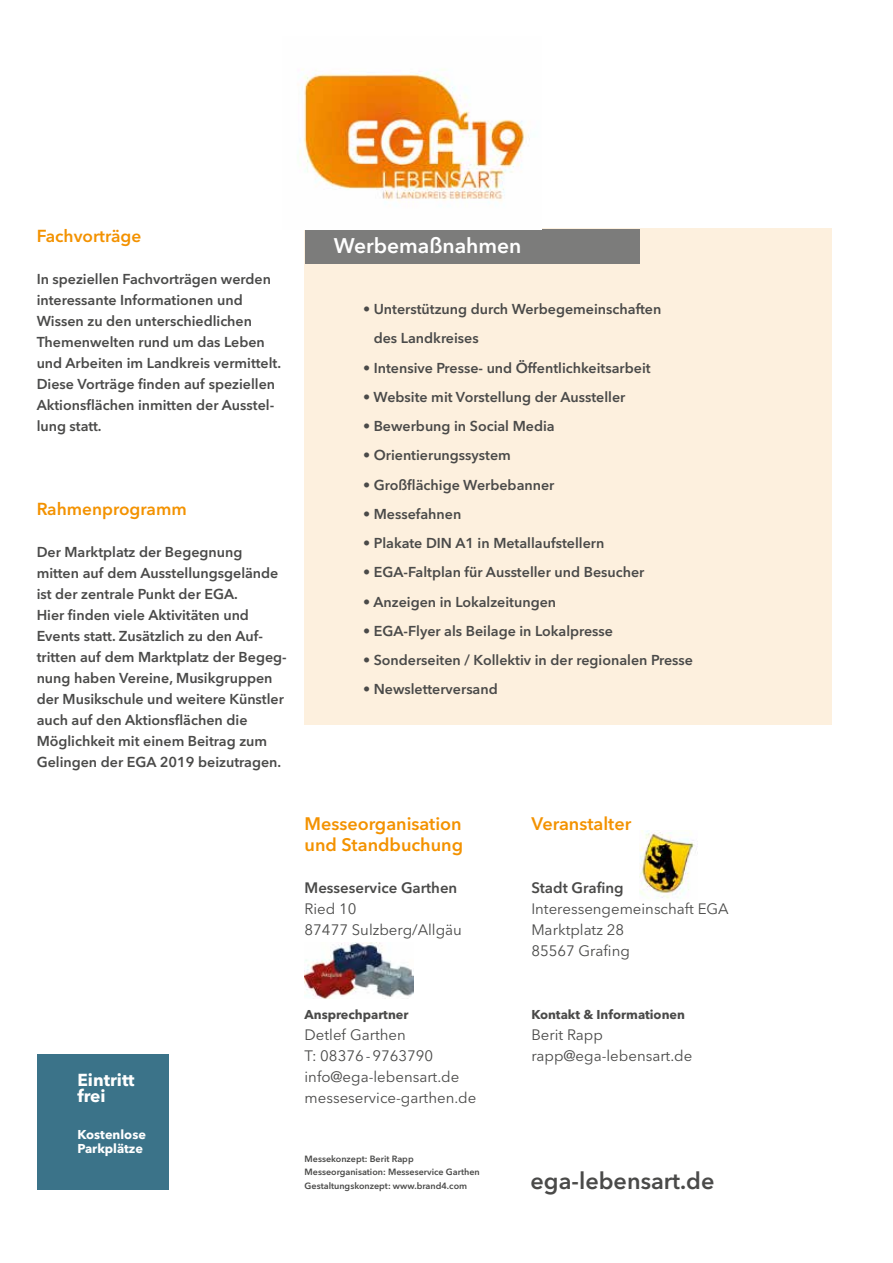
<style>
.page{position:relative;width:893px;height:1263px;background:#fff}
.page>*{position:absolute;margin:0;border:0;box-sizing:border-box;transform-origin:0 0}
.t1{font:600 23.4px "Avenir Next LT Pro";color:#4a4a49}
.t2{font:600 21px "Avenir Next LT Pro";color:#fff}
.t3{font:600 18px/21px "Avenir Next LT Pro";color:#f39200}
.t4{font:600 17.25px "Avenir Next LT Pro";color:#f39200}
.t5{font:700 17.25px/15.8px "Avenir Next LT Pro";color:#fff}
.t6{font:15px/21px "Avenir Next LT Pro";color:#4a4a49}
.t7{font:600 15px "Avenir Next LT Pro";color:#4a4a49}
.t8{font:600 14.25px/21px "Avenir Next LT Pro";color:#4a4a49}
.t9{font:700 12.75px "Avenir Next LT Pro";color:#4a4a49}
.t10{font:700 12.75px/13.5px "Avenir Next LT Pro";color:#fff}
.t11{font:600 9px/13.8px "Avenir Next LT Pro";color:#4a4a49}
</style>
<div class="page">
<div style="left:37px;top:1054px;width:131px;height:135px;background:#3b7389"></div>
<div style="left:305px;top:229px;width:527px;height:496px;background:#fdf0de"></div>
<div style="left:305px;top:229px;width:334px;height:35px;background:#7c7c7b"></div>
<img style="left:639px;top:830px;width:59px;height:69px">
<img style="left:305px;top:942px;width:108px;height:56px">
<img style="left:299px;top:69px;width:228px;height:134px">
<p class="t4" style="left:37px;top:225px;width:106px">Fachvorträge</p>
<p class="t8" style="left:37px;top:268px;width:246px">In speziellen Fachvorträgen werden interessante Informationen und<br>Wissen zu den unterschiedlichen<br>Themenwelten rund um das Leben und Arbeiten im Landkreis vermittelt.<br>Diese Vorträge finden auf speziellen<br>Aktionsflächen inmitten der Ausstel&shy;lung statt.</p>
<p class="t4" style="left:37px;top:498px;width:152px">Rahmenprogramm</p>
<p class="t8" style="left:37px;top:541px;width:252px">Der Marktplatz der Begegnung mitten auf dem Ausstellungsgelände ist der zentrale Punkt der EGA.<br>Hier finden viele Aktivitäten und Events statt. Zusätzlich zu den Auf&shy;tritten auf dem Marktplatz der Begeg&shy;nung haben Vereine, Musikgruppen der Musikschule und weitere Künstler auch auf den Aktionsflächen die Möglichkeit mit einem Beitrag zum Gelingen der EGA 2019 beizutragen.</p>
<h2 class="t2" style="left:334px;top:233px;width:189px">Werbemaßnahmen</h2>
<p class="t8" style="left:374px;top:294px;width:289px;line-height:29.2px;text-indent:-11px">• Unterstützung durch Werbegemeinschaften des Landkreises</p>
<p class="t8" style="left:363px;top:357px;width:289px">• Intensive Presse- und Öffentlichkeitsarbeit</p>
<p class="t8" style="left:363px;top:386px;width:264px">• Website mit Vorstellung der Aussteller</p>
<p class="t8" style="left:363px;top:415px;width:193px">• Bewerbung in Social Media</p>
<p class="t8" style="left:363px;top:445px;width:149px">• Orientierungssystem</p>
<p class="t8" style="left:363px;top:474px;width:193px">• Großflächige Werbebanner</p>
<p class="t8" style="left:363px;top:503px;width:100px">• Messefahnen</p>
<p class="t8" style="left:363px;top:532px;width:243px">• Plakate DIN A1 in Metallaufstellern</p>
<p class="t8" style="left:363px;top:562px;width:283px">• EGA-Faltplan für Aussteller und Besucher</p>
<p class="t8" style="left:363px;top:591px;width:195px">• Anzeigen in Lokalzeitungen</p>
<p class="t8" style="left:363px;top:620px;width:252px">• EGA-Flyer als Beilage in Lokalpresse</p>
<p class="t8" style="left:363px;top:649px;width:331px">• Sonderseiten / Kollektiv in der regionalen Presse</p>
<p class="t8" style="left:363px;top:679px;width:136px">• Newsletterversand</p>
<p class="t3" style="left:305px;top:813px;width:160px">Messeorganisation und Standbuchung</p>
<p class="t7" style="left:305px;top:879px;width:154px">Messeservice Garthen</p>
<p class="t6" style="left:305px;top:898px;width:159px">Ried 10<br>87477 Sulzberg/Allgäu</p>
<p class="t3" style="left:531px;top:813px;width:101px">Veranstalter</p>
<p class="t7" style="left:531px;top:879px;width:94px">Stadt Grafing</p>
<p class="t6" style="left:531px;top:898px;width:199px">Interessengemeinschaft EGA<br>Marktplatz 28<br>85567 Grafing</p>
<p class="t5" style="left:78px;top:1072px;width:58px">Eintritt frei</p>
<p class="t10" style="left:78px;top:1128px;width:70px">Kostenlose<br>Parkplätze</p>
<p class="t9" style="left:305px;top:1007px;width:105px">Ansprechpartner</p>
<p class="t6" style="left:305px;top:1024px;width:173px">Detlef Garthen<br>T: 08376-9763790 info@ega-lebensart.de messeservice-garthen.de</p>
<p class="t11" style="left:305px;top:1151px;width:177px">Messekonzept: Berit Rapp<br>Messeorganisation: Messeservice Garthen<br>Gestaltungskonzept: www.brand4.com</p>
<p class="t9" style="left:531px;top:1007px;width:155px">Kontakt &amp; Informationen</p>
<p class="t6" style="left:531px;top:1024px;width:163px">Berit Rapp rapp@ega-lebensart.de</p>
<h1 class="t1" style="left:530px;top:1167px;width:185px">ega-lebensart.de</h1>
</div>
